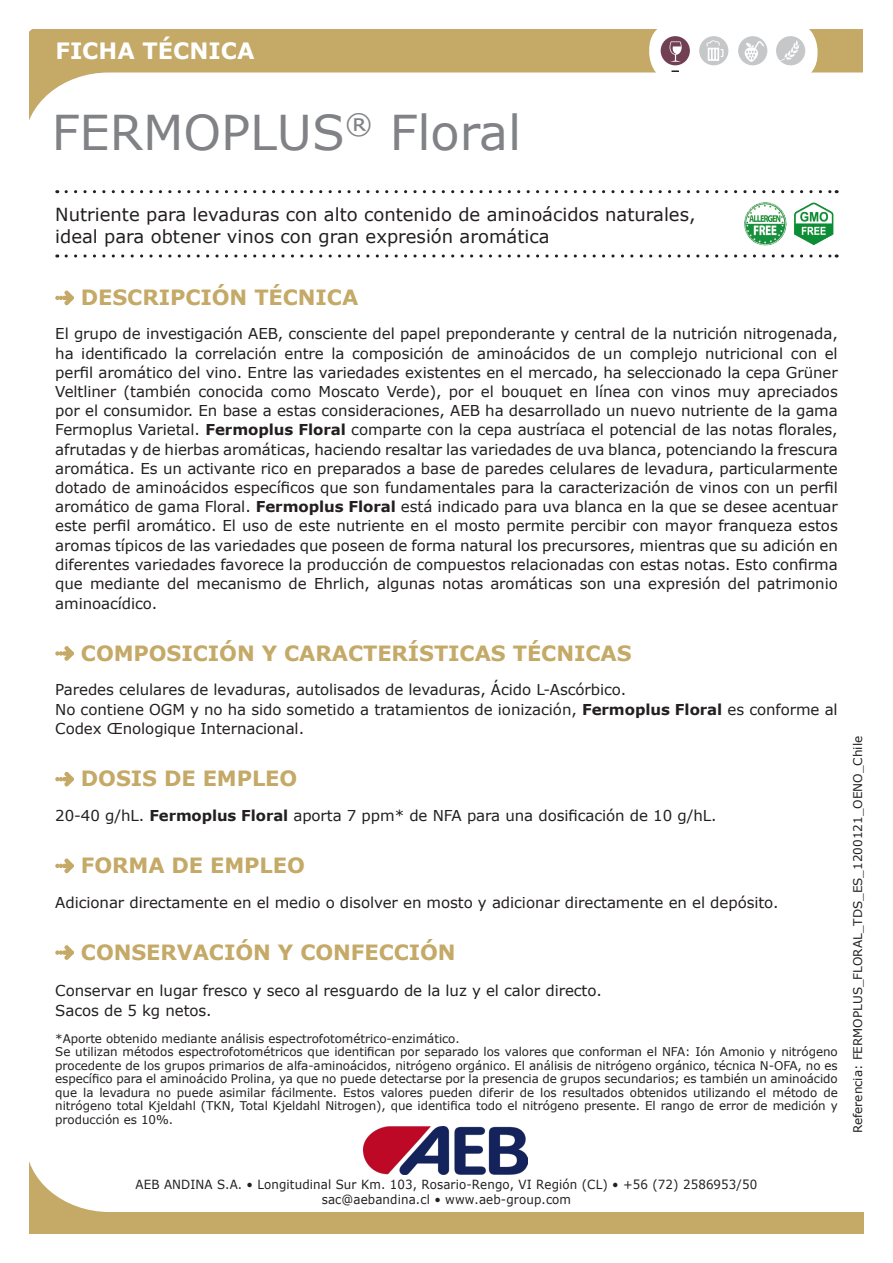
<style>
.page{position:relative;width:893px;height:1263px;background:#fff}
.page>*{position:absolute;margin:0;border:0;box-sizing:border-box;transform-origin:0 0}
.t1{font:48px "Verdana";color:#808285}
.t2{font:700 22.5px "Verdana";color:#fff}
.t3{font:700 21px "Verdana";letter-spacing:-.005em;color:#c4a967}
.t4{font:18px/21.6px "Verdana";color:#231f20}
.t5{font:15px/19.2px "Verdana";letter-spacing:-.005em;color:#231f20;text-align:justify}
.t6{font:12.6px/15.1px "Verdana";letter-spacing:.01em;color:#231f20;text-align:center;scale:.94 1}
.t7{font:12px/13.5px "Verdana";letter-spacing:-.005em;color:#231f20;text-align:justify}
.s1{font-weight:700}
</style>
<div class="page">
<svg style="left:30px;top:1164px;width:834px;height:69px"></svg>
<svg style="left:66px;top:190px;width:771px;height:3px"></svg>
<svg style="left:66px;top:254px;width:771px;height:4px"></svg>
<svg style="left:29px;top:30px;width:834px;height:91px"></svg>
<div style="left:649px;top:21px;width:167px;height:61px;background:#fff;border-radius:28px"></div>
<div style="left:650px;top:22px;width:167px;height:60px;background:#fff;border-radius:28px"></div>
<svg style="left:671px;top:70px;width:8px;height:2px"></svg>
<div style="left:776px;top:36px;width:29px;height:29px;background:#c6c7c8;border-radius:50%"></div>
<svg style="left:780px;top:40px;width:20px;height:21px"></svg>
<div style="left:738px;top:36px;width:29px;height:29px;background:#c6c7c8;border-radius:50%"></div>
<div style="left:661px;top:36px;width:29px;height:29px;background:#724053;border-radius:50%"></div>
<div style="left:699px;top:36px;width:29px;height:29px;background:#c6c7c8;border-radius:50%"></div>
<svg style="left:706px;top:40px;width:17px;height:21px"></svg>
<svg style="left:670px;top:41px;width:12px;height:21px"></svg>
<svg style="left:745px;top:41px;width:19px;height:21px"></svg>
<img style="left:363px;top:1127px;width:165px;height:48px">
<svg style="left:55px;top:290px;width:19px;height:16px"></svg>
<svg style="left:55px;top:646px;width:19px;height:15px"></svg>
<svg style="left:55px;top:771px;width:19px;height:16px"></svg>
<svg style="left:55px;top:858px;width:19px;height:16px"></svg>
<svg style="left:55px;top:945px;width:19px;height:15px"></svg>
<img style="left:744px;top:202px;width:90px;height:44px">
<h2 class="t2" style="left:55px;top:35px;width:201px">FICHA TÉCNICA</h2>
<p class="t1" style="left:52px;top:100px;width:471px">FERMOPLUS<sup>®</sup> Floral</p>
<p class="t4" style="left:55px;top:204px;width:642px">Nutriente para levaduras con alto contenido de aminoácidos naturales, ideal para obtener vinos con gran expresión aromática</p>
<p class="t3" style="left:81px;top:283px;width:279px">DESCRIPCIÓN TÉCNICA</p>
<p class="t5" style="left:55px;top:324px;width:784px">El grupo de investigación AEB, consciente del papel preponderante y central de la nutrición nitrogenada, ha identificado la correlación entre la composición de aminoácidos de un complejo nutricional con el perfil aromático del vino. Entre las variedades existentes en el mercado, ha seleccionado la cepa Grüner Veltliner (también conocida como Moscato Verde), por el bouquet en línea con vinos muy apreciados por el consumidor. En base a estas consideraciones, AEB ha desarrollado un nuevo nutriente de la gama Fermoplus Varietal. <span class="s1">Fermoplus Floral</span> comparte con la cepa austríaca el potencial de las notas florales, afrutadas y de hierbas aromáticas, haciendo resaltar las variedades de uva blanca, potenciando la frescura aromática. Es un activante rico en preparados a base de paredes celulares de levadura, particularmente dotado de aminoácidos específicos que son fundamentales para la caracterización de vinos con un perfil aromático de gama Floral. <span class="s1">Fermoplus Floral</span> está indicado para uva blanca en la que se desee acentuar este perfil aromático. El uso de este nutriente en el mosto permite percibir con mayor franqueza estos aromas típicos de las variedades que poseen de forma natural los precursores, mientras que su adición en diferentes variedades favorece la producción de compuestos relacionadas con estas notas. Esto confirma que mediante del mecanismo de Ehrlich, algunas notas aromáticas son una expresión del patrimonio aminoacídico.</p>
<p class="t3" style="left:81px;top:638px;width:552px">COMPOSICIÓN Y CARACTERÍSTICAS TÉCNICAS</p>
<p class="t5" style="left:55px;top:680px;width:572px">Paredes celulares de levaduras, autolisados de levaduras, Ácido L-Ascórbico.</p>
<p class="t5" style="left:55px;top:699px;width:784px">No contiene OGM y no ha sido sometido a tratamientos de ionización, <span class="s1">Fermoplus Floral</span> es conforme al<br>Codex Œnologique Internacional.</p>
<p class="t3" style="left:81px;top:764px;width:218px">DOSIS DE EMPLEO</p>
<p class="t5" style="left:55px;top:806px;width:663px">20-40 g/hL. <span class="s1">Fermoplus Floral</span> aporta 7 ppm* de NFA para una dosificación de 10 g/hL.</p>
<p class="t3" style="left:81px;top:851px;width:226px">FORMA DE EMPLEO</p>
<p class="t5" style="left:55px;top:892px;width:725px">Adicionar directamente en el medio o disolver en mosto y adicionar directamente en el depósito.</p>
<p class="t3" style="left:81px;top:937px;width:376px">CONSERVACIÓN Y CONFECCIÓN</p>
<p class="t5" style="left:55px;top:981px;width:548px">Conservar en lugar fresco y seco al resguardo de la luz y el calor directo.</p>
<p class="t5" style="left:55px;top:1000px;width:158px">Sacos de 5 kg netos.</p>
<p class="t7" style="left:55px;top:1031px;width:406px">*Aporte obtenido mediante análisis espectrofotométrico-enzimático.</p>
<p class="t7" style="left:55px;top:1045px;width:784px">Se utilizan métodos espectrofotométricos que identifican por separado los valores que conforman el NFA: Ión Amonio y nitrógeno procedente de los grupos primarios de alfa-aminoácidos, nitrógeno orgánico. El análisis de nitrógeno orgánico, técnica N-OFA, no es específico para el aminoácido Prolina, ya que no puede detectarse por la presencia de grupos secundarios; es también un aminoácido que la levadura no puede asimilar fácilmente. Estos valores pueden diferir de los resultados obtenidos utilizando el método de nitrógeno total Kjeldahl (TKN, Total Kjeldahl Nitrogen), que identifica todo el nitrógeno presente. El rango de error de medición y producción es 10%.</p>
<p class="t7" style="left:851px;top:1133px;width:399px;rotate:-90deg">Referencia: FERMOPLUS_FLORAL_TDS_ES_1200121_OENO_Chile</p>
<p class="t6" style="left:136px;top:1177px;width:663px">AEB ANDINA S.A. • Longitudinal Sur Km. 103, Rosario-Rengo, VI Región (CL) • +56 (72) 2586953/50 sac@aebandina.cl • www.aeb-group.com</p>
</div>
